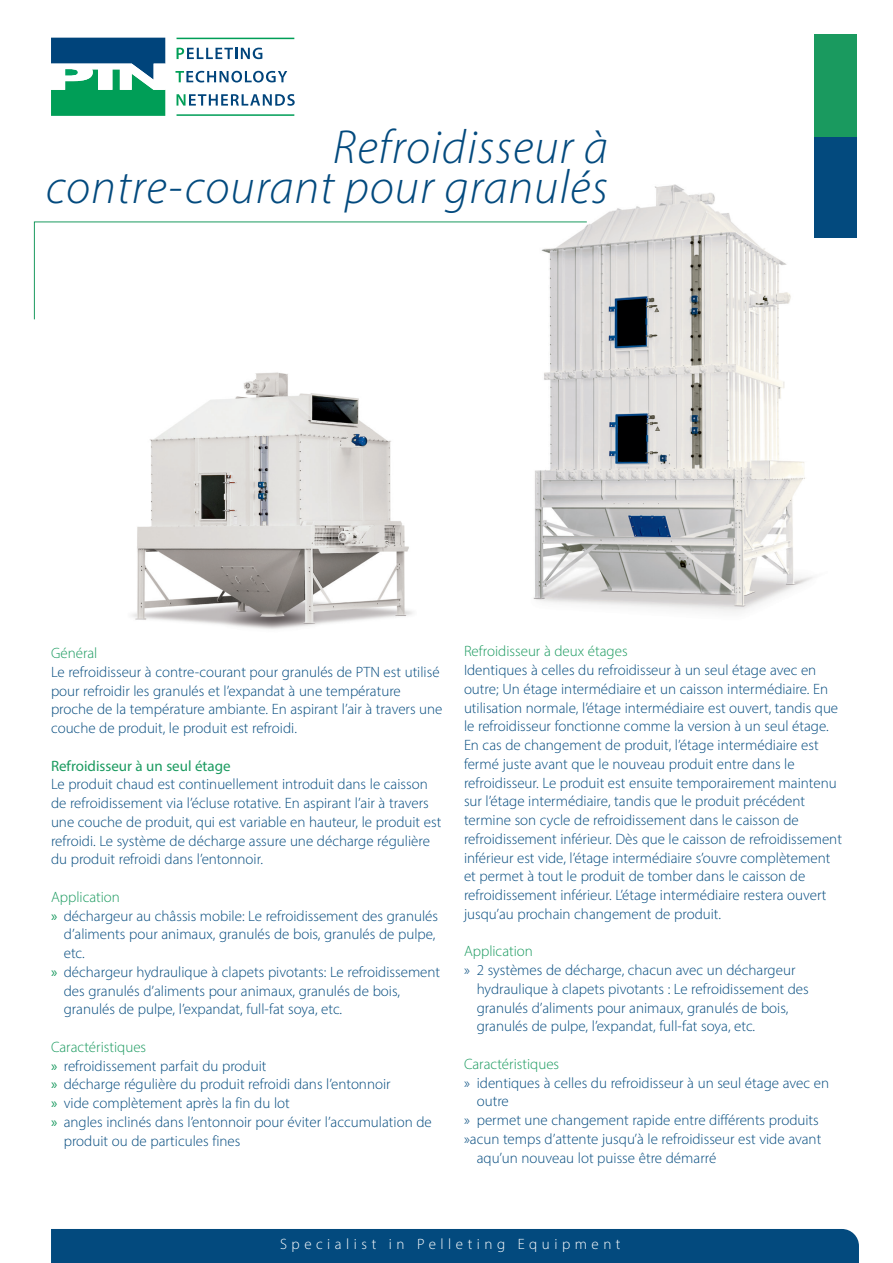
<style>
.page{position:relative;width:893px;height:1263px;background:#fff}
.page>*{position:absolute;margin:0;border:0;box-sizing:border-box;transform-origin:0 0}
.t1{font:italic 300 48px/40.5px "Myriad Pro";letter-spacing:.02em;color:#034a7e;text-align:right}
.t2{font:300 15px/18.8px "Myriad Pro";color:#034a7e}
.t3{font:300 15px "Myriad Pro";color:#1a9a5f}
.t4{font:300 15px "Myriad Pro";letter-spacing:.3em;color:#fff}
.t5{font:15px "Myriad Pro";color:#1a9a5f}
.s1{font-weight:400;color:#1a9a5f}
</style>
<div class="page">
<div style="left:51px;top:1229px;width:808px;height:34px;background:#034a7e"></div>
<svg style="left:177px;top:48px;width:85px;height:11px"></svg>
<svg style="left:175px;top:71px;width:112px;height:12px"></svg>
<svg style="left:177px;top:94px;width:118px;height:12px"></svg>
<hr style="left:177px;top:114px;width:117px;height:2px;background:#009e57">
<hr style="left:177px;top:38px;width:117px;height:1px;background:#009e57">
<svg style="left:51px;top:38px;width:114px;height:78px"></svg>
<img style="left:131px;top:372px;width:282px;height:257px">
<img style="left:533px;top:184px;width:280px;height:428px">
<div style="left:814px;top:136px;width:43px;height:102px;background:#034a7e"></div>
<div style="left:814px;top:34px;width:43px;height:102px;background:#1a9a5f"></div>
<svg style="left:34px;top:221px;width:554px;height:99px"></svg>
<h1 class="t1" style="left:46px;top:126px;width:564px">Refroidisseur à contre-courant pour granulés</h1>
<p class="t3" style="left:51px;top:644px;width:48px">Général</p>
<p class="t2" style="left:51px;top:662px;width:393px">Le refroidisseur à contre-courant pour granulés de PTN est utilisé pour refroidir les granulés et l’expandat à une température proche de la température ambiante. En aspirant l’air à travers une couche de produit, le produit est refroidi.</p>
<p class="t5" style="left:51px;top:756px;width:181px">Refroidisseur à un seul étage</p>
<p class="t2" style="left:51px;top:775px;width:392px">Le produit chaud est continuellement introduit dans le caisson de refroidissement via l’écluse rotative. En aspirant l’air à travers une couche de produit, qui est variable en hauteur, le produit est refroidi. Le système de décharge assure une décharge régulière du produit refroidi dans l’entonnoir.</p>
<p class="t3" style="left:51px;top:888px;width:70px">Application</p>
<p class="t2" style="left:51px;top:906px;width:389px"><span class="s1">»</span> déchargeur au châssis mobile: Le refroidissement des granulés</p>
<p class="t2" style="left:64px;top:925px;width:373px">d’aliments pour animaux, granulés de bois, granulés de pulpe,</p>
<p class="t2" style="left:64px;top:943px;width:22px">etc.</p>
<p class="t2" style="left:51px;top:962px;width:391px"><span class="s1">»</span> déchargeur hydraulique à clapets pivotants: Le refroidissement</p>
<p class="t2" style="left:64px;top:981px;width:338px">des granulés d’aliments pour animaux, granulés de bois,</p>
<p class="t2" style="left:64px;top:1000px;width:280px">granulés de pulpe, l’expandat, full-fat soya, etc.</p>
<p class="t3" style="left:51px;top:1038px;width:97px">Caractéristiques</p>
<p class="t2" style="left:51px;top:1056px;width:217px"><span class="s1">»</span> refroidissement parfait du produit</p>
<p class="t2" style="left:51px;top:1075px;width:341px"><span class="s1">»</span> décharge régulière du produit refroidi dans l’entonnoir</p>
<p class="t2" style="left:51px;top:1093px;width:240px"><span class="s1">»</span> vide complètement après la fin du lot</p>
<p class="t2" style="left:51px;top:1112px;width:382px"><span class="s1">»</span> angles inclinés dans l’entonnoir pour éviter l’accumulation de</p>
<p class="t2" style="left:64px;top:1131px;width:178px">produit ou de particules fines</p>
<p class="t3" style="left:464px;top:642px;width:165px">Refroidisseur à deux étages</p>
<p class="t2" style="left:464px;top:661px;width:379px">Identiques à celles du refroidisseur à un seul étage avec en outre; Un étage intermédiaire et un caisson intermédiaire. En utilisation normale, l’étage intermédiaire est ouvert, tandis que le refroidisseur fonctionne comme la version à un seul étage.<br>En cas de changement de produit, l’étage intermédiaire est fermé juste avant que le nouveau produit entre dans le refroidisseur. Le produit est ensuite temporairement maintenu sur l’étage intermédiaire, tandis que le produit précédent termine son cycle de refroidissement dans le caisson de refroidissement inférieur. Dès que le caisson de refroidissement inférieur est vide, l’étage intermédiaire s’ouvre complètement et permet à tout le produit de tomber dans le caisson de refroidissement inférieur. L’étage intermédiaire restera ouvert jusqu’au prochain changement de produit.</p>
<p class="t3" style="left:464px;top:942px;width:70px">Application</p>
<p class="t2" style="left:477px;top:961px;width:334px;text-indent:-13px">» 2 systèmes de décharge, chacun avec un déchargeur hydraulique à clapets pivotants : Le refroidissement des granulés d’aliments pour animaux, granulés de bois, granulés de pulpe, l’expandat, full-fat soya, etc.</p>
<p class="t3" style="left:464px;top:1055px;width:97px">Caractéristiques</p>
<p class="t2" style="left:464px;top:1073px;width:367px">» identiques à celles du refroidisseur à un seul étage avec en</p>
<p class="t2" style="left:477px;top:1092px;width:34px">outre</p>
<p class="t2" style="left:464px;top:1111px;width:356px">» permet une changement rapide entre différents produits</p>
<p class="t2" style="left:464px;top:1129px;width:359px">»acun temps d’attente jusqu’à le refroidisseur est vide avant</p>
<p class="t2" style="left:477px;top:1148px;width:241px">aqu’un nouveau lot puisse être démarré</p>
<p class="t4" style="left:280px;top:1235px;width:342px">Specialist in Pelleting Equipment</p>
</div>
